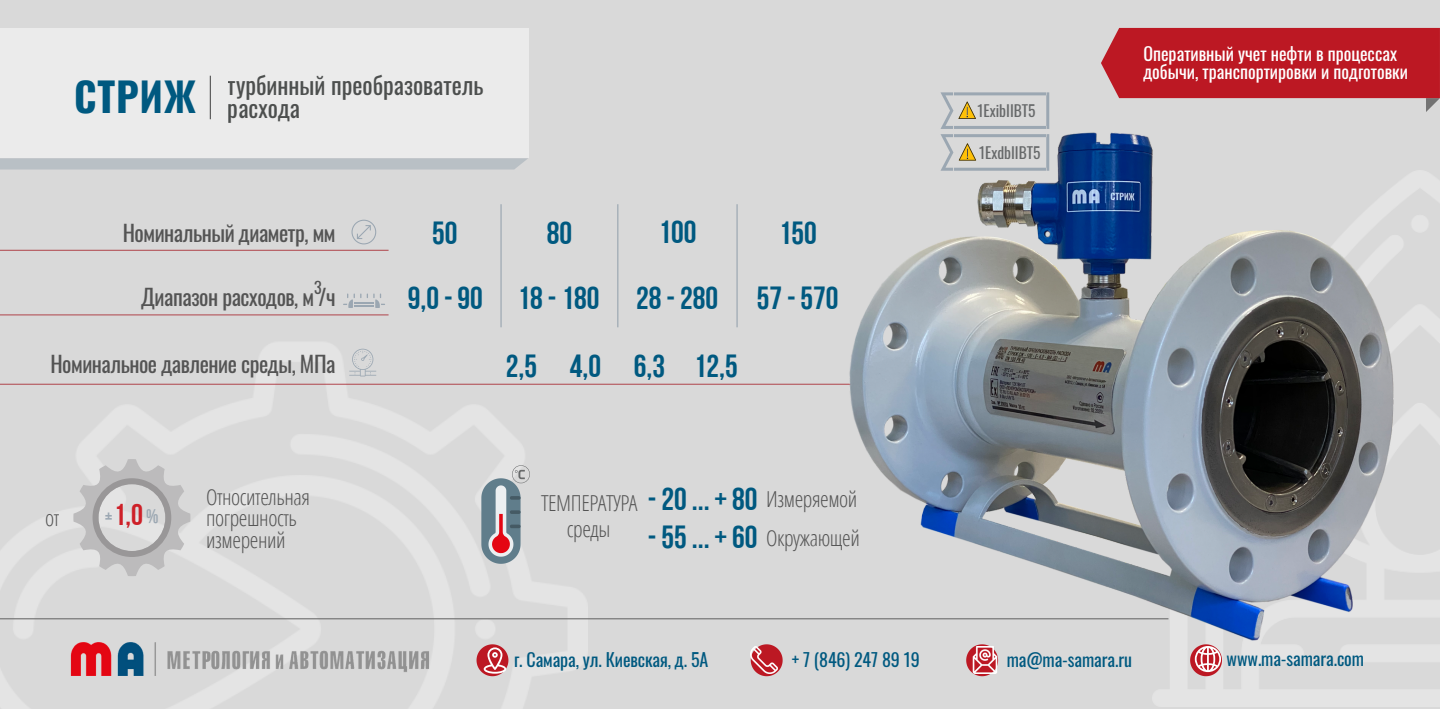
<style>
.page{position:relative;width:1440px;height:709px;background:#d9d9d9}
.page>*{position:absolute;margin:0;border:0;box-sizing:border-box;transform-origin:0 0}
.t1{font:700 40px "Oswald";letter-spacing:.02em;color:#005980}
.t2{font:32px/37.9px "Bebas Neue Cyrillic";color:#005980}
.t3{font:30.1px "Bebas Neue Cyrillic";color:#ce2028}
.t4{font:24px/23.5px "Oswald";color:#252827}
.t5{font:300 22px/21.7px "Open Sans Condensed";letter-spacing:-.02em;color:#545454}
.t6{font:22px "Oswald";letter-spacing:-.02em;color:#545454}
.t7{font:19.7px "Bebas Neue Cyrillic";color:#9ba7b2}
.t8{font:18px "Oswald";letter-spacing:-.005em;color:#005980}
.t9{font:18px/17.9px "Oswald";color:#fff}
.t10{font:16px "Oswald";color:#545454}
.t11{font:15.4px "Oswald";color:#67696a}
.s1{font-size:19.7px;color:#9ba7b2}
</style>
<div class="page">
<img style="left:1153px;top:171px;width:287px;height:535px">
<img style="left:0;top:327px;width:587px;height:382px">
<svg style="left:0;top:384px;width:844px;height:1px"></svg>
<svg style="left:754px;top:644px;width:29px;height:32px"></svg>
<img style="left:751px;top:647px;width:27px;height:27px">
<svg style="left:966px;top:645px;width:28px;height:31px"></svg>
<img style="left:971px;top:647px;width:27px;height:27px">
<svg style="left:1190px;top:645px;width:32px;height:31px"></svg>
<svg style="left:477px;top:644px;width:31px;height:32px"></svg>
<img style="left:71px;top:642px;width:358px;height:34px">
<div style="left:0;top:29px;width:528px;height:129px;background:#ebebeb"></div>
<svg style="left:0;top:158px;width:528px;height:11px;background:#bac0c5"></svg>
<svg style="left:210px;top:76px;width:1px;height:43px"></svg>
<svg style="left:1101px;top:28px;width:339px;height:84px"></svg>
<svg style="left:0;top:618px;width:844px;height:1px"></svg>
<svg style="left:500px;top:204px;width:2px;height:123px"></svg>
<svg style="left:617px;top:204px;width:1px;height:123px"></svg>
<svg style="left:736px;top:204px;width:2px;height:123px"></svg>
<svg style="left:352px;top:220px;width:24px;height:24px"></svg>
<svg style="left:343px;top:293px;width:42px;height:15px"></svg>
<svg style="left:349px;top:349px;width:27px;height:27px"></svg>
<svg style="left:0;top:314px;width:389px;height:1px"></svg>
<svg style="left:0;top:250px;width:389px;height:1px"></svg>
<svg style="left:481px;top:465px;width:49px;height:99px"></svg>
<svg style="left:73px;top:459px;width:117px;height:117px"></svg>
<img style="left:844px;top:126px;width:555px;height:519px">
<svg style="left:941px;top:92px;width:108px;height:79px"></svg>
<h1 class="t1" style="left:74px;top:65px;width:123px">СТРИЖ</h1>
<h3 class="t4" style="left:228px;top:72px;width:257px">турбинный преобразователь расхода</h3>
<p class="t6" style="left:123px;top:216px;width:214px">Номинальный диаметр, мм</p>
<p class="t10" style="left:314px;top:275px;width:9px">3</p>
<p class="t6" style="left:141px;top:280px;width:196px">Диапазон расходов, м /ч</p>
<h2 class="t2" style="left:408px;top:202px;width:312px;line-height:66.3px;text-indent:251px">100<br>9,0-90 18-180 28-280</h2>
<h2 class="t2" style="left:432px;top:217px;width:27px">50</h2>
<h2 class="t2" style="left:547px;top:217px;width:27px">80</h2>
<p class="t6" style="left:50px;top:347px;width:287px">Номинальное давление среды, МПа</p>
<h2 class="t2" style="left:506px;top:350px;width:234px">2,5 4,0 6,3 12,5</h2>
<h2 class="t2" style="left:757px;top:204px;width:83px;line-height:64.8px;text-align:center">150<br>57-570</h2>
<h3 class="t3" style="left:114px;top:503px;width:46px">1,0<span class="s1">%</span></h3>
<p class="t5" style="left:45px;top:507px;width:16px">от</p>
<p class="t7" style="left:105px;top:508px;width:9px">+</p>
<p class="t5" style="left:206px;top:485px;width:105px">Относительная погрешность измерений</p>
<p class="t5" style="left:541px;top:489px;width:98px;line-height:26.1px;text-align:center">ТЕМПЕРАТУРА среды</p>
<h2 class="t2" style="left:648px;top:483px;width:111px">-20...±80 -55...±60</h2>
<p class="t5" style="left:766px;top:480px;width:95px;line-height:38.3px">Измеряемой<br>Окружающей</p>
<p class="t11" style="left:977px;top:99px;width:60px">1ExibIIBT5</p>
<p class="t11" style="left:979px;top:141px;width:63px">1ExdbIIBT5</p>
<p class="t9" style="left:1143px;top:44px;width:266px">Оперативный учет нефти в процессах добычи, транспортировки и подготовки</p>
<p class="t8" style="left:514px;top:645px;width:196px">г. Самара, ул. Киевская, д. 5А</p>
<p class="t8" style="left:792px;top:645px;width:130px">+ 7 (846) 247 89 19</p>
<p class="t8" style="left:1007px;top:645px;width:127px">ma@ma-samara.ru</p>
<p class="t8" style="left:1227px;top:644px;width:139px">www.ma-samara.com</p>
</div>
